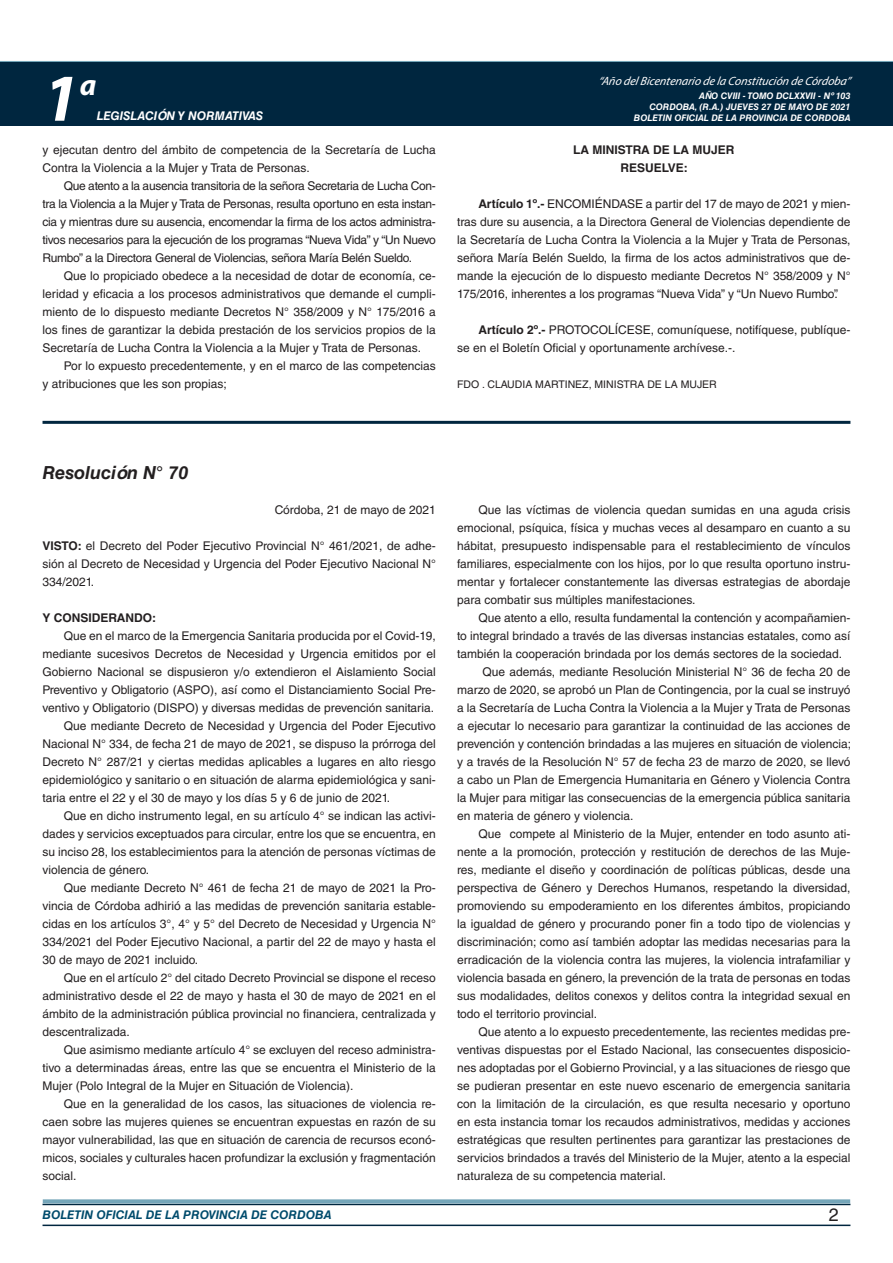
<style>
.page{position:relative;width:893px;height:1263px;background:#fff}
.page>*{position:absolute;margin:0;border:0;box-sizing:border-box;transform-origin:0 0}
.t1{font:italic 700 67.5px "Myriad Pro";color:#fff}
.t2{font:italic 700 30px "Myriad Pro";color:#fff}
.NOMBRE_DE_MINISTERIO{font:italic 700 18px "Helvetica LT Std";color:#231f20}
.t3{font:18px "Helvetica LT Std";color:#231f20}
.TEXTO_BASE{font:12px/18px "Helvetica LT Std";color:#231f20;text-align:justify}
.t4{font:italic 12px "Myriad Pro";color:#fff}
.t5{font:italic 700 12px "Helvetica LT Std";color:#004b6c}
.RESUELVE{font:700 12px "Helvetica LT Std";color:#231f20}
.t6{font:italic 700 12px "Helvetica LT Std";color:#fff}
.FECHA{font:12px "Helvetica LT Std";color:#231f20}
.TEXTO_BASE-2{font:700 12px "Helvetica LT Std";color:#231f20}
.FIRMA{font:10.5px "Helvetica LT Std";color:#231f20}
.t7{font:italic 700 9px/10.8px "Helvetica LT Std";color:#fff;text-align:right}
.s1{font-weight:700}
</style>
<div class="page">
<div style="left:0;top:61px;width:893px;height:6px;background:#73a5b8"></div>
<div style="left:0;top:62px;width:893px;height:64px;background:#00263f"></div>
<hr style="left:43px;top:1224px;width:807px;height:2px;background:#00263f">
<div style="left:42px;top:1198px;width:809px;height:8px;background:#fff;opacity:.75"></div>
<hr style="left:43px;top:421px;width:807px;height:3px;background:#00263f">
<h1 class="t1" style="left:43px;top:54px;width:38px">1</h1>
<h2 class="t2" style="left:80px;top:66px;width:18px">a</h2>
<p class="t6" style="left:97px;top:109px;width:168px">LEGISLACIÓN Y NORMATIVAS</p>
<p class="t4" style="left:598px;top:74px;width:254px">“Año delBicentenario de la Constitución de Córdoba”</p>
<p class="t7" style="left:634px;top:91px;width:218px">AÑO CVIII - TOMO DCLXXVII - Nº 103<br>CORDOBA, (R.A.) JUEVES 27 DE MAYO DE 2021<br>BOLETIN OFICIAL DE LA PROVINCIA DE CORDOBA</p>
<p class="TEXTO_BASE" style="left:43px;top:141px;width:395px">y ejecutan dentro del ámbito de competencia de la Secretaría de Lucha<br>Contra la Violencia a la Mujer y Trata de Personas.</p>
<p class="TEXTO_BASE" style="left:43px;top:177px;width:395px;text-indent:21px">Que atento a la ausencia transitoria de la señora Secretaria de Lucha Con&shy;tra la Violencia a la Mujer y Trata de Personas, resulta oportuno en esta instan&shy;cia y mientras dure su ausencia, encomendar la firma de los actos administra&shy;tivos necesarios para la ejecución de los programas “Nueva Vida” y “Un Nuevo Rumbo” a la Directora General de Violencias, señora María Belén Sueldo.</p>
<p class="TEXTO_BASE" style="left:43px;top:267px;width:395px;text-indent:21px">Que lo propiciado obedece a la necesidad de dotar de economía, ce&shy;leridad y eficacia a los procesos administrativos que demande el cumpli&shy;miento de lo dispuesto mediante Decretos N° 358/2009 y N° 175/2016 a los fines de garantizar la debida prestación de los servicios propios de la Secretaría de Lucha Contra la Violencia a la Mujer y Trata de Personas.</p>
<p class="TEXTO_BASE" style="left:43px;top:357px;width:395px;text-indent:21px">Por lo expuesto precedentemente, y en el marco de las competencias y atribuciones que les son propias;</p>
<p class="RESUELVE" style="left:573px;top:142px;width:163px">LA MINISTRA DE LA MUJER</p>
<p class="RESUELVE" style="left:620px;top:160px;width:69px">RESUELVE:</p>
<p class="TEXTO_BASE" style="left:457px;top:195px;width:395px;text-indent:21px"><span class="s1">Artículo 1º.-</span> ENCOMIÉNDASE a partir del 17 de mayo de 2021 y mien&shy;tras dure su ausencia, a la Directora General de Violencias dependiente de la Secretaría de Lucha Contra la Violencia a la Mujer y Trata de Personas, señora María Belén Sueldo, la firma de los actos administrativos que de&shy;mande la ejecución de lo dispuesto mediante Decretos N° 358/2009 y N° 175/2016, inherentes a los programas “Nueva Vida” y “Un Nuevo Rumbo”.</p>
<p class="TEXTO_BASE" style="left:457px;top:321px;width:395px;text-indent:21px"><span class="s1">Artículo 2º.-</span> PROTOCOLÍCESE, comuníquese, notifíquese, publíque&shy;se en el Boletín Oficial y oportunamente archívese.-.</p>
<p class="FIRMA" style="left:457px;top:378px;width:261px">FDO . CLAUDIA MARTINEZ, MINISTRA DE LA MUJER</p>
<p class="NOMBRE_DE_MINISTERIO" style="left:43px;top:462px;width:147px">Resolución N° 70</p>
<p class="FECHA" style="left:275px;top:503px;width:163px">Córdoba, 21 de mayo de 2021</p>
<p class="TEXTO_BASE" style="left:43px;top:537px;width:395px"><span class="s1">VISTO:</span> el Decreto del Poder Ejecutivo Provincial N° 461/2021, de adhe&shy;sión al Decreto de Necesidad y Urgencia del Poder Ejecutivo Nacional N° 334/2021.</p>
<p class="TEXTO_BASE-2" style="left:43px;top:610px;width:115px">Y CONSIDERANDO:</p>
<p class="TEXTO_BASE" style="left:43px;top:627px;width:395px;text-indent:21px">Que en el marco de la Emergencia Sanitaria producida por el Covid-19, mediante sucesivos Decretos de Necesidad y Urgencia emitidos por el Gobierno Nacional se dispusieron y/o extendieron el Aislamiento Social Preventivo y Obligatorio (ASPO), así como el Distanciamiento Social Pre&shy;ventivo y Obligatorio (DISPO) y diversas medidas de prevención sanitaria.</p>
<p class="TEXTO_BASE" style="left:43px;top:717px;width:395px;text-indent:21px">Que mediante Decreto de Necesidad y Urgencia del Poder Ejecutivo Nacional N° 334, de fecha 21 de mayo de 2021, se dispuso la prórroga del Decreto N° 287/21 y ciertas medidas aplicables a lugares en alto riesgo epidemiológico y sanitario o en situación de alarma epidemiológica y sani&shy;taria entre el 22 y el 30 de mayo y los días 5 y 6 de junio de 2021.</p>
<p class="TEXTO_BASE" style="left:43px;top:807px;width:395px;text-indent:21px">Que en dicho instrumento legal, en su artículo 4° se indican las activi&shy;dades y servicios exceptuados para circular, entre los que se encuentra, en su inciso 28, los establecimientos para la atención de personas víctimas de violencia de género.</p>
<p class="TEXTO_BASE" style="left:43px;top:879px;width:395px;text-indent:21px">Que mediante Decreto N° 461 de fecha 21 de mayo de 2021 la Pro&shy;vincia de Córdoba adhirió a las medidas de prevención sanitaria estable&shy;cidas en los artículos 3°, 4° y 5° del Decreto de Necesidad y Urgencia N° 334/2021 del Poder Ejecutivo Nacional, a partir del 22 de mayo y hasta el 30 de mayo de 2021 incluido.</p>
<p class="TEXTO_BASE" style="left:43px;top:969px;width:395px;text-indent:21px">Que en el artículo 2° del citado Decreto Provincial se dispone el receso administrativo desde el 22 de mayo y hasta el 30 de mayo de 2021 en el ámbito de la administración pública provincial no financiera, centralizada y descentralizada.</p>
<p class="TEXTO_BASE" style="left:43px;top:1041px;width:395px;text-indent:21px">Que asimismo mediante artículo 4° se excluyen del receso administra&shy;tivo a determinadas áreas, entre las que se encuentra el Ministerio de la Mujer (Polo Integral de la Mujer en Situación de Violencia).</p>
<p class="TEXTO_BASE" style="left:43px;top:1095px;width:395px;text-indent:21px">Que en la generalidad de los casos, las situaciones de violencia re&shy;caen sobre las mujeres quienes se encuentran expuestas en razón de su mayor vulnerabilidad, las que en situación de carencia de recursos econó&shy;micos, sociales y culturales hacen profundizar la exclusión y fragmentación social.</p>
<p class="TEXTO_BASE" style="left:457px;top:501px;width:395px;text-indent:21px">Que las víctimas de violencia quedan sumidas en una aguda crisis emocional, psíquica, física y muchas veces al desamparo en cuanto a su hábitat, presupuesto indispensable para el restablecimiento de vínculos familiares, especialmente con los hijos, por lo que resulta oportuno instru&shy;mentar y fortalecer constantemente las diversas estrategias de abordaje para combatir sus múltiples manifestaciones.</p>
<p class="TEXTO_BASE" style="left:457px;top:609px;width:395px;text-indent:21px">Que atento a ello, resulta fundamental la contención y acompañamien&shy;to integral brindado a través de las diversas instancias estatales, como así también la cooperación brindada por los demás sectores de la sociedad.</p>
<p class="TEXTO_BASE" style="left:457px;top:663px;width:395px;text-indent:25px">Que además, mediante Resolución Ministerial N° 36 de fecha 20 de marzo de 2020, se aprobó un Plan de Contingencia, por la cual se instruyó a la Secretaría de Lucha Contra la Violencia a la Mujer y Trata de Personas a ejecutar lo necesario para garantizar la continuidad de las acciones de prevención y contención brindadas a las mujeres en situación de violencia; y a través de la Resolución N° 57 de fecha 23 de marzo de 2020, se llevó a cabo un Plan de Emergencia Humanitaria en Género y Violencia Contra la Mujer para mitigar las consecuencias de la emergencia pública sanitaria en materia de género y violencia.</p>
<p class="TEXTO_BASE" style="left:457px;top:825px;width:395px;text-indent:21px">Que compete al Ministerio de la Mujer, entender en todo asunto ati&shy;nente a la promoción, protección y restitución de derechos de las Muje&shy;res, mediante el diseño y coordinación de políticas públicas, desde una perspectiva de Género y Derechos Humanos, respetando la diversidad, promoviendo su empoderamiento en los diferentes ámbitos, propiciando la igualdad de género y procurando poner fin a todo tipo de violencias y discriminación; como así también adoptar las medidas necesarias para la erradicación de la violencia contra las mujeres, la violencia intrafamiliar y violencia basada en género, la prevención de la trata de personas en todas sus modalidades, delitos conexos y delitos contra la integridad sexual en todo el territorio provincial.</p>
<p class="TEXTO_BASE" style="left:457px;top:1023px;width:395px;text-indent:21px">Que atento a lo expuesto precedentemente, las recientes medidas pre&shy;ventivas dispuestas por el Estado Nacional, las consecuentes disposicio&shy;nes adoptadas por el Gobierno Provincial, y a las situaciones de riesgo que se pudieran presentar en este nuevo escenario de emergencia sanitaria con la limitación de la circulación, es que resulta necesario y oportuno en esta instancia tomar los recaudos administrativos, medidas y acciones estratégicas que resulten pertinentes para garantizar las prestaciones de servicios brindados a través del Ministerio de la Mujer, atento a la especial naturaleza de su competencia material.</p>
<p class="t5" style="left:43px;top:1208px;width:290px">BOLETIN OFICIAL DE LA PROVINCIA DE CORDOBA</p>
<p class="t3" style="left:829px;top:1204px;width:12px">2</p>
</div>
